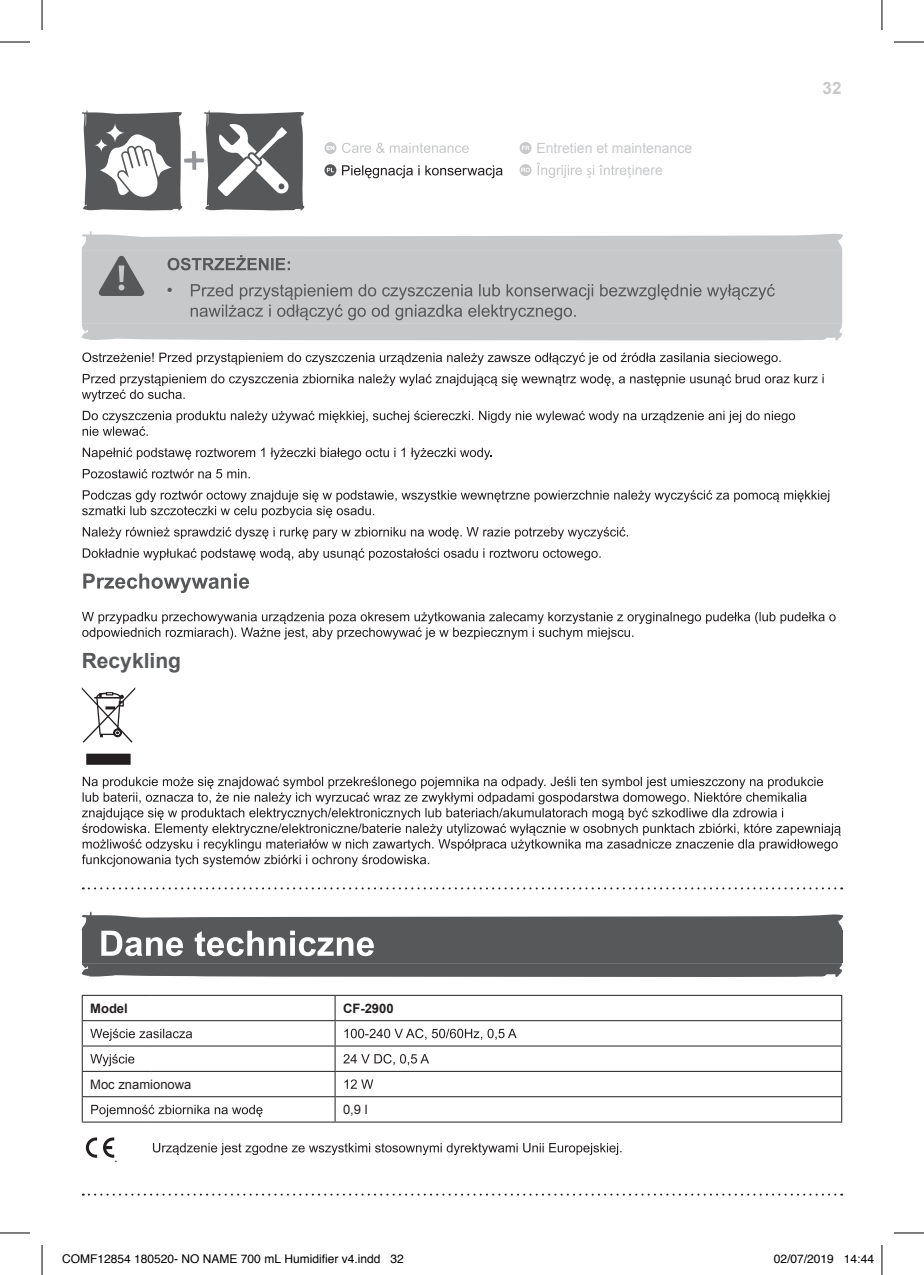
<style>
.page{position:relative;width:924px;height:1275px;background:#fff}
.page>*{position:absolute;margin:0;border:0;box-sizing:border-box;transform-origin:0 0}
.t1{font:700 21px "Arial";color:#57585a}
.t2{font:700 17px "Arial";color:#c7c8ca}
.t3{font:17px "Arial";color:#57585a}
.t4{font:14px "Arial";color:#c7c8ca}
.t5{font:14px "Myriad Pro";color:#c7c8ca}
.t6{font:13px "Arial";color:#231f20}
.t7{font:700 13px "Arial";color:#231f20}
.t8{font:12px "Helvetica";color:#000}
.s1{font-family:"Myriad Pro"}
</style>
<div class="page">
<svg style="left:342px;top:143px;width:126px;height:10px"></svg>
<svg style="left:342px;top:165px;width:160px;height:13px"></svg>
<svg style="left:519px;top:162px;width:62px;height:16px"></svg>
<svg style="left:593px;top:165px;width:33px;height:10px"></svg>
<svg style="left:519px;top:142px;width:12px;height:12px"></svg>
<svg style="left:324px;top:142px;width:12px;height:12px"></svg>
<svg style="left:324px;top:164px;width:12px;height:12px"></svg>
<svg style="left:82px;top:110px;width:223px;height:101px"></svg>
<svg style="left:82px;top:231px;width:760px;height:109px;background:#c2c3c5"></svg>
<svg style="left:82px;top:352px;width:698px;height:13px"></svg>
<svg style="left:82px;top:374px;width:741px;height:27px"></svg>
<svg style="left:83px;top:411px;width:711px;height:25px"></svg>
<svg style="left:83px;top:447px;width:408px;height:13px"></svg>
<svg style="left:83px;top:469px;width:167px;height:9px"></svg>
<svg style="left:82px;top:490px;width:747px;height:28px"></svg>
<svg style="left:83px;top:527px;width:544px;height:12px"></svg>
<svg style="left:83px;top:548px;width:517px;height:12px"></svg>
<svg style="left:83px;top:573px;width:166px;height:20px"></svg>
<svg style="left:82px;top:612px;width:753px;height:27px"></svg>
<svg style="left:82px;top:687px;width:53px;height:78px"></svg>
<svg style="left:82px;top:776px;width:758px;height:91px"></svg>
<svg style="left:83px;top:887px;width:758px;height:2px"></svg>
<svg style="left:83px;top:1193px;width:758px;height:2px"></svg>
<div style="left:82px;top:930px;width:760px;height:33px;background:#57585a"></div>
<svg style="left:82px;top:911px;width:760px;height:45px"></svg>
<svg style="left:82px;top:963px;width:759px;height:14px;background:#5d5e60"></svg>
<hr style="left:335px;top:1020px;width:506px;height:1px;background:#231f20">
<hr style="left:82px;top:1020px;width:70px;height:1px;background:#231f20">
<hr style="left:152px;top:1020px;width:183px;height:1px;background:#231f20">
<hr style="left:82px;top:1045px;width:70px;height:1px;background:#231f20">
<hr style="left:152px;top:1045px;width:183px;height:1px;background:#231f20">
<hr style="left:335px;top:1045px;width:506px;height:1px;background:#231f20">
<hr style="left:82px;top:994px;width:70px;height:1px;background:#231f20">
<hr style="left:152px;top:994px;width:183px;height:1px;background:#231f20">
<hr style="left:335px;top:994px;width:506px;height:1px;background:#231f20">
<hr style="left:82px;top:1071px;width:70px;height:1px;background:#231f20">
<hr style="left:152px;top:1071px;width:183px;height:1px;background:#231f20">
<hr style="left:335px;top:1071px;width:506px;height:1px;background:#231f20">
<hr style="left:82px;top:1096px;width:70px;height:1px;background:#231f20">
<svg style="left:82px;top:995px;width:1px;height:126px"></svg>
<hr style="left:152px;top:1096px;width:183px;height:1px;background:#231f20">
<hr style="left:335px;top:1096px;width:506px;height:1px;background:#231f20">
<svg style="left:334px;top:995px;width:1px;height:126px"></svg>
<hr style="left:82px;top:1121px;width:70px;height:1px;background:#231f20">
<hr style="left:152px;top:1121px;width:183px;height:1px;background:#231f20">
<hr style="left:335px;top:1121px;width:506px;height:1px;background:#231f20">
<svg style="left:90px;top:1028px;width:102px;height:12px"></svg>
<svg style="left:344px;top:1028px;width:172px;height:12px"></svg>
<svg style="left:90px;top:1054px;width:44px;height:12px"></svg>
<svg style="left:343px;top:1054px;width:86px;height:11px"></svg>
<svg style="left:344px;top:1079px;width:29px;height:9px"></svg>
<svg style="left:91px;top:1104px;width:171px;height:12px"></svg>
<svg style="left:86px;top:1137px;width:11px;height:20px"></svg>
<svg style="left:103px;top:1137px;width:11px;height:20px"></svg>
<svg style="left:153px;top:1143px;width:468px;height:12px"></svg>
<hr style="left:0;top:42px;width:30px;height:1px;background:#000">
<hr style="left:893px;top:42px;width:30px;height:1px;background:#000">
<hr style="left:0;top:1232px;width:30px;height:1px;background:#000">
<hr style="left:893px;top:1232px;width:30px;height:1px;background:#000">
<hr style="left:42px;top:0;width:1px;height:30px;background:#000">
<hr style="left:42px;top:1245px;width:1px;height:30px;background:#000">
<hr style="left:881px;top:0;width:1px;height:30px;background:#000">
<hr style="left:881px;top:1245px;width:1px;height:30px;background:#000">
<h2 class="t3" style="left:167px;top:279px;width:7px">•</h2>
<h1 class="t1" style="left:82px;top:646px;width:101px">Recykling</h1>
<p class="t7" style="left:90px;top:999px;width:39px">Model</p>
<p class="t7" style="left:343px;top:999px;width:52px">CF-2900</p>
<p class="t6" style="left:90px;top:1075px;width:103px">Moc znamionowa</p>
<p class="t6" style="left:114px;top:1148px;width:5px">.</p>
<p class="t6" style="left:343px;top:1101px;width:26px">0,9 l</p>
<p class="t4" style="left:536px;top:139px;width:157px">Entretien et maintenance</p>
<p class="t5" style="left:586px;top:162px;width:7px">ș</p>
<p class="t4" style="left:626px;top:161px;width:37px"><span class="s1">ț</span>inere</p>
<h2 class="t2" style="left:822px;top:77px;width:20px">32</h2>
<p class="t8" style="left:62px;top:1249px;width:343px">COMF12854 180520- NO NAME 700 mL Humidifier v4.indd 32</p>
<p class="t8" style="left:773px;top:1249px;width:102px">02/07/2019 14:44</p>
</div>
